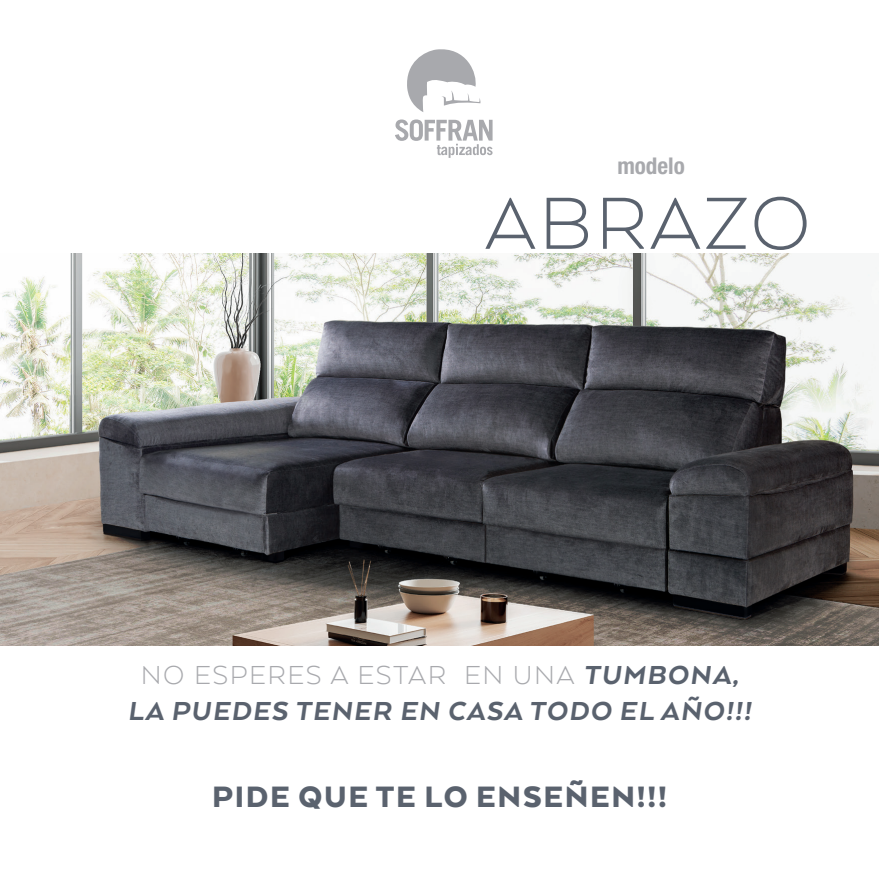
<style>
.page{position:relative;width:879px;height:879px;background:#fff}
.page>*{position:absolute;margin:0;border:0;box-sizing:border-box;transform-origin:0 0}
.t1{font:300 85px "Arquitecta W00";letter-spacing:.03em;color:#5a626e}
.t2{font:900 34px "Arquitecta W00";letter-spacing:.05em;color:#5a626e}
.t3{font:italic 800 30px "Arquitecta W00";letter-spacing:.05em;color:#5a626e}
.t4{font:300 30px "Arquitecta W00";letter-spacing:.05em;color:#a8a9ad}
.t5{font:700 condensed 23.1px "Helvetica Neue LT Std";color:#a8a9ad}
.s1{font-weight:800;font-style:italic;color:#5a626e}
</style>
<div class="page">
<svg style="left:407px;top:49px;width:73px;height:63px"></svg>
<svg style="left:395px;top:119px;width:97px;height:39px"></svg>
<img style="left:0;top:254px;width:879px;height:391px">
<p class="t5" style="left:617px;top:152px;width:69px">modelo</p>
<p class="t1" style="left:485px;top:174px;width:327px">ABRAZO</p>
<p class="t4" style="left:141px;top:658px;width:599px">NO ESPERES A ESTAR EN UNA <span class="s1">TUMBONA,</span></p>
<p class="t3" style="left:128px;top:694px;width:625px">LA PUEDES TENER EN CASA TODO EL AÑO!!!</p>
<p class="t2" style="left:212px;top:777px;width:456px">PIDE QUE TE LO ENSEÑEN!!!</p>
</div>
